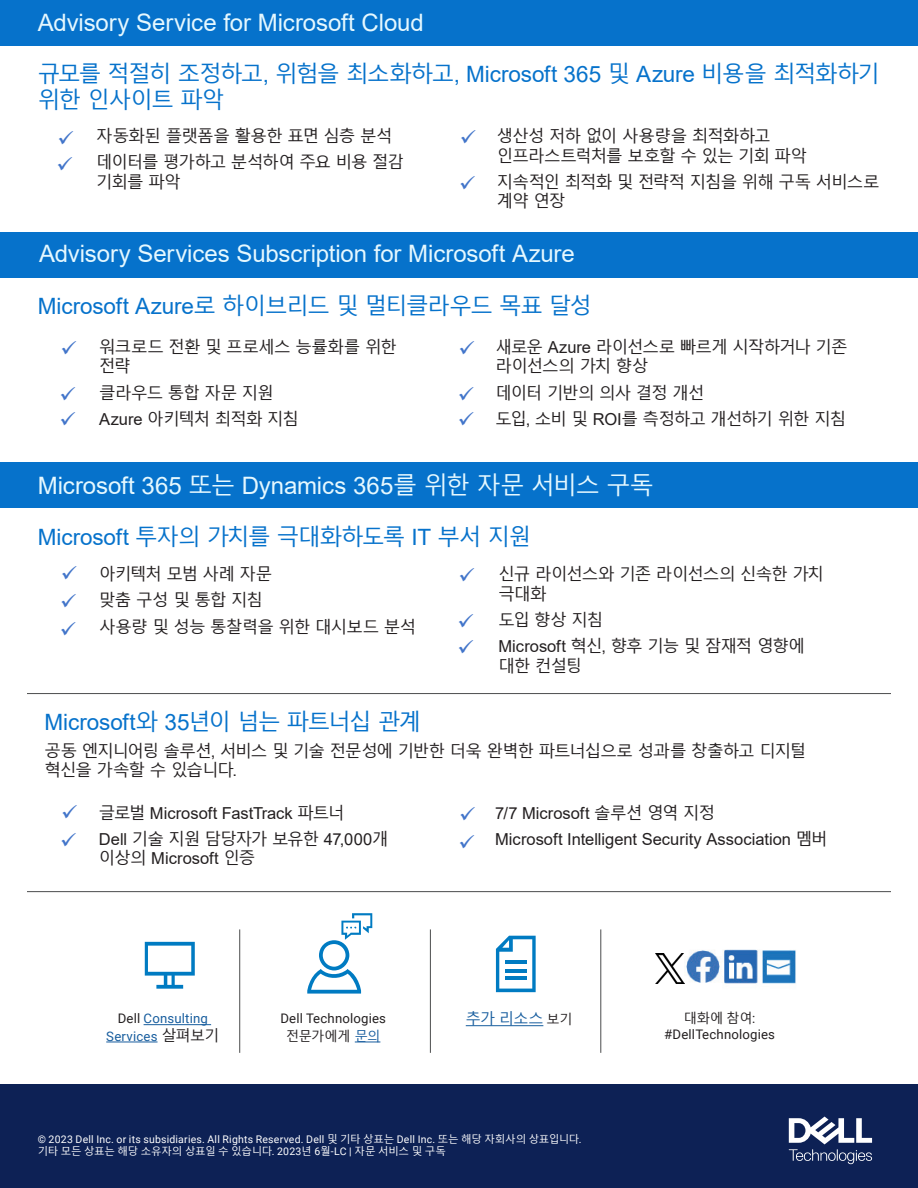
<style>
.page{position:relative;width:918px;height:1188px;background:#fff}
.page>*{position:absolute;margin:0;border:0;box-sizing:border-box;transform-origin:0 0}
.Body_Headline{font:24px "Arial";letter-spacing:-.005em;color:#e5f8ff}
.Body_Headline-2{font:700 24px "Arial";color:#e5f8ff}
.Body_Text{font:22.5px/25.5px "Malgun Gothic";letter-spacing:-.06em;color:#0672cb}
.Body_Text-2{font:22.5px "Arial";letter-spacing:-.005em;color:#0672cb}
.Body_Text-3{font:16.5px/19.5px "Malgun Gothic";letter-spacing:-.055em;color:#231f20}
.Body_Text-4{font:16.5px/19.5px "Arial";color:#231f20}
.Body_Text-5{font:16.5px/19.5px "Malgun Gothic";letter-spacing:-.035em;color:#231f20}
.Body_Copy{font:15px "Malgun Gothic";color:#175d9e}
.Body_Copy-2{font:13.2px/17.2px "Roboto";letter-spacing:.01em;color:#231f20;text-align:center}
.Body_Copy-3{font:13.2px/17.2px "Roboto";letter-spacing:.015em;color:#175d9e;text-align:center}
.t1{font:10.5px/12px "Roboto";letter-spacing:.02em;color:#fff}
.s1{font-family:"Arial"}
.s2{font-family:"Malgun Gothic"}
.s3{color:#231f20}
.s4{font-family:"Malgun Gothic";font-size:15px;color:#231f20}
.s5{font-family:"Malgun Gothic";color:#175d9e}
.s6{font-size:13.2px;color:#231f20}
</style>
<div class="page">
<div style="left:0;top:1084px;width:918px;height:104px;background:#0d2155"></div>
<svg style="left:789px;top:1117px;width:83px;height:47px"></svg>
<div style="left:0;top:462px;width:918px;height:46px;background:#0672cb"></div>
<svg style="left:145px;top:942px;width:50px;height:47px"></svg>
<svg style="left:307px;top:913px;width:65px;height:81px"></svg>
<svg style="left:496px;top:936px;width:40px;height:56px"></svg>
<hr style="left:506px;top:960px;width:21px;height:4px;background:#007bc2">
<hr style="left:506px;top:969px;width:21px;height:4px;background:#007bc2">
<hr style="left:506px;top:976px;width:21px;height:4px;background:#007bc2">
<img style="left:686px;top:949px;width:110px;height:35px">
<hr style="left:239px;top:929px;width:1px;height:124px;background:#4b4c4d">
<hr style="left:430px;top:929px;width:1px;height:124px;background:#4b4c4d">
<hr style="left:600px;top:929px;width:1px;height:124px;background:#4b4c4d">
<hr style="left:27px;top:891px;width:864px;height:1px;background:#4b4c4d">
<hr style="left:27px;top:693px;width:864px;height:1px;background:#4b4c4d">
<hr style="left:144px;top:1024px;width:67px;height:1px;background:#175d9e">
<hr style="left:106px;top:1042px;width:52px;height:1px;background:#175d9e">
<svg style="left:355px;top:1042px;width:25px;height:1px"></svg>
<hr style="left:466px;top:1025px;width:77px;height:1px;background:#175d9e">
<div style="left:0;top:0;width:918px;height:45px;background:#0672cb"></div>
<div style="left:0;top:232px;width:918px;height:46px;background:#0672cb"></div>
<img style="left:656px;top:953px;width:29px;height:30px">
<p class="Body_Headline" style="left:38px;top:6px;width:387px">Advisory Service for Microsoft Cloud</p>
<p class="Body_Text" style="left:38px;top:62px;width:844px">규모를 적절히 조정하고<span class="s1">,</span> 위험을 최소화하고<span class="s1">, Microsoft 365</span> 및 <span class="s1">Azure</span> 비용을 최적화하기 위한 인사이트 파악</p>
<p class="Body_Text-3" style="left:497px;top:127px;width:312px">생산성 저하 없이 사용량을 최적화하고 인프라스트럭처를 보호할 수 있는 기회 파악</p>
<p class="Body_Text-3" style="left:497px;top:172px;width:384px">지속적인 최적화 및 전략적 지침을 위해 구독 서비스로 계약 연장</p>
<p class="Body_Text-3" style="left:96px;top:127px;width:298px">자동화된 플랫폼을 활용한 표면 심층 분석</p>
<p class="Body_Text-3" style="left:96px;top:153px;width:309px">데이터를 평가하고 분석하여 주요 비용 절감 기회를 파악</p>
<p class="Body_Headline-2" style="left:38px;top:228px;width:591px">Advisory Services Subscription for Microsoft Azure</p>
<p class="Body_Headline" style="left:39px;top:237px;width:537px">Advisory Services Subscription for Microsoft Azure</p>
<p class="Body_Text" style="left:38px;top:294px;width:556px"><span class="s1">Microsoft Azure</span>로 하이브리드 및 멀티클라우드 목표 달성</p>
<p class="Body_Text-5" style="left:99px;top:337px;width:299px">워크로드 전환 및 프로세스 능률화를 위한 전략</p>
<p class="Body_Text-3" style="left:99px;top:383px;width:176px">클라우드 통합 자문 지원</p>
<p class="Body_Text-3" style="left:99px;top:409px;width:201px"><span class="s1">Azure</span> 아키텍처 최적화 지침</p>
<p class="Body_Text-3" style="left:495px;top:337px;width:354px">새로운 <span class="s1">Azure</span> 라이선스로 빠르게 시작하거나 기존 라이선스의 가치 향상</p>
<p class="Body_Text-3" style="left:495px;top:383px;width:211px">데이터 기반의 의사 결정 개선</p>
<p class="Body_Text-3" style="left:495px;top:409px;width:352px">도입<span class="s1">,</span> 소비 및 <span class="s1">ROI</span>를 측정하고 개선하기 위한 지침</p>
<p class="Body_Headline" style="left:38px;top:469px;width:618px">Microsoft 365 <span class="s2">또는</span> Dynamics 365<span class="s2">를 위한 자문 서비스 구독</span></p>
<p class="Body_Text" style="left:38px;top:524px;width:495px"><span class="s1">Microsoft</span> 투자의 가치를 극대화하도록 <span class="s1">IT</span> 부서 지원</p>
<p class="Body_Text-3" style="left:99px;top:565px;width:175px">아키텍처 모범 사례 자문</p>
<p class="Body_Text-3" style="left:99px;top:591px;width:165px">맞춤 구성 및 통합 지침</p>
<p class="Body_Text-3" style="left:99px;top:617px;width:319px">사용량 및 성능 통찰력을 위한 대시보드 분석</p>
<p class="Body_Text-3" style="left:498px;top:565px;width:327px">신규 라이선스와 기존 라이선스의 신속한 가치 극대화</p>
<p class="Body_Text-3" style="left:498px;top:610px;width:106px">도입 향상 지침</p>
<p class="Body_Text-3" style="left:498px;top:637px;width:308px"><span class="s1">Microsoft</span> 혁신<span class="s1">,</span> 향후 기능 및 잠재적 영향에 대한 컨설팅</p>
<p class="Body_Text-2" style="left:45px;top:707px;width:378px">Microsoft<span class="s2">와</span> 35<span class="s2">년이 넘는 파트너십 관계</span></p>
<p class="Body_Text-3" style="left:45px;top:741px;width:763px">공동 엔지니어링 솔루션<span class="s1">,</span> 서비스 및 기술 전문성에 기반한 더욱 완벽한 파트너십으로 성과를 창출하고 디지털 혁신을 가속할 수 있습니다<span class="s1">.</span></p>
<p class="Body_Text-4" style="left:99px;top:803px;width:247px"><span class="s2">글로벌</span> Microsoft FastTrack <span class="s2">파트너</span></p>
<p class="Body_Text-4" style="left:99px;top:829px;width:291px">Dell <span class="s2">기술 지원 담당자가 보유한</span> 47,000<span class="s2">개 이상의</span> Microsoft <span class="s2">인증</span></p>
<p class="Body_Text-4" style="left:495px;top:803px;width:222px">7/7 Microsoft <span class="s2">솔루션 영역 지정</span></p>
<p class="Body_Text-4" style="left:495px;top:829px;width:334px">Microsoft Intelligent Security Association <span class="s2">멤버</span></p>
<p class="Body_Copy-3" style="left:106px;top:1010px;width:115px"><span class="s3">Dell</span> Consulting<br>Services <span class="s4">살펴보기</span></p>
<p class="Body_Copy-2" style="left:280px;top:1010px;width:107px">Dell Technologies <span class="s2">전문가에게</span> <span class="s5">문의</span></p>
<p class="Body_Copy" style="left:466px;top:1010px;width:108px">추가 리소스 <span class="s6">보기</span></p>
<p class="Body_Copy-2" style="left:664px;top:1010px;width:112px;line-height:15.8px"><span class="s2">대화에 참여</span>: #DellTechnologies</p>
<p class="t1" style="left:38px;top:1133px;width:545px">© 2023 Dell Inc. or its subsidiaries. All Rights Reserved. Dell <span class="s2">및 기타 상표는</span> Dell Inc. <span class="s2">또는 해당 자회사의 상표입니다</span>. <span class="s2">기타 모든 상표는 해당 소유자의 상표일 수 있습니다</span>. 2023<span class="s2">년</span> 6<span class="s2">월</span>-LC | <span class="s2">자문 서비스 및 구독</span></p>
</div>
